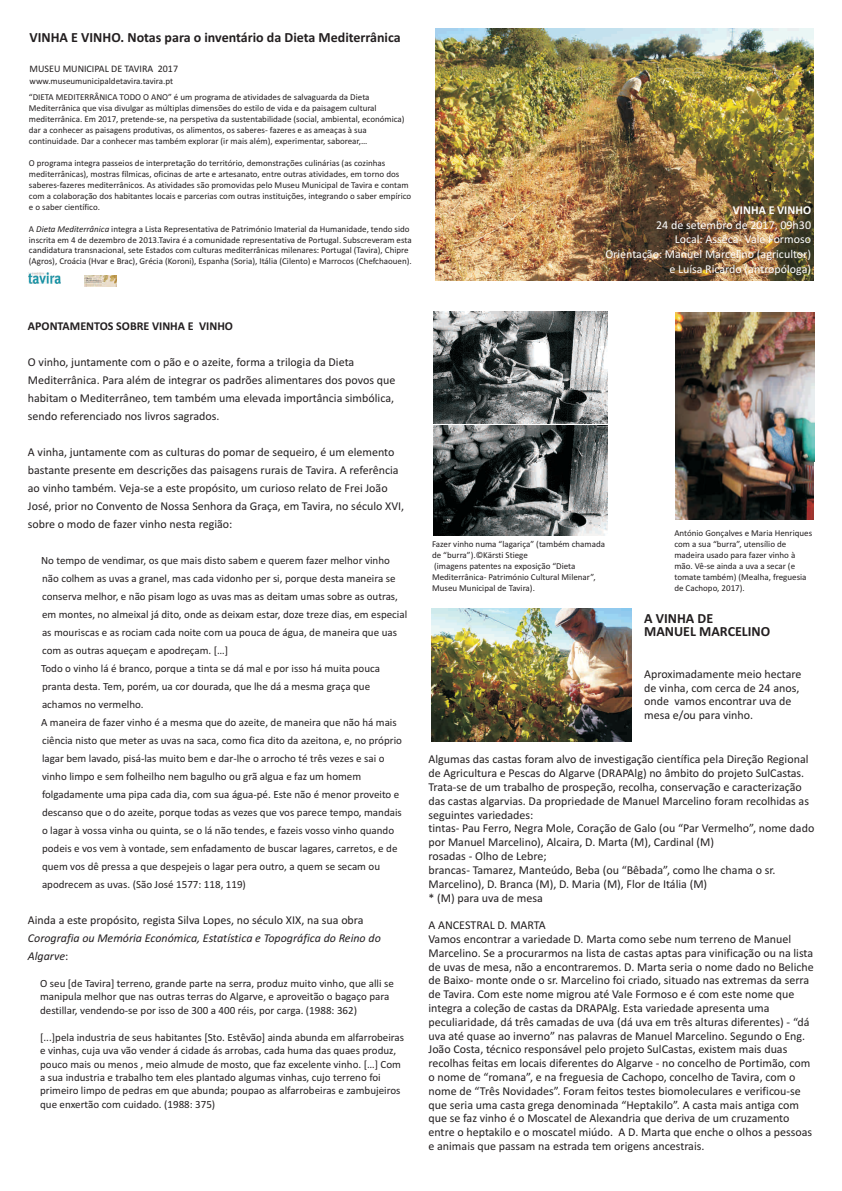
<style>
.page{position:relative;width:842px;height:1191px;background:#fff}
.page>*{position:absolute;margin:0;border:0;box-sizing:border-box;transform-origin:0 0}
.t1{font:700 14px/13.8px "Calibri";color:#231f20}
.t2{font:12px/13.8px "Calibri";color:#231f20}
.t3{font:12px/14.6px "Calibri";color:#fff;text-align:right}
.t4{font:italic 12px/18px "Calibri";color:#231f20}
.t5{font:700 12px "Calibri";color:#231f20}
.t6{font:700 12px "Calibri";color:#fff}
.t7{font:11px/18px "Calibri";color:#231f20}
.t8{font:10px "Calibri";color:#231f20}
.t9{font:9px/11px "Calibri";color:#231f20}
.s1{font-style:italic}
.s2{font-style:normal}
</style>
<div class="page">
<img style="left:435px;top:29px;width:378px;height:252px">
<img style="left:85px;top:275px;width:31px;height:11px">
<img style="left:433px;top:426px;width:175px;height:109px">
<img style="left:433px;top:311px;width:175px;height:112px">
<img style="left:431px;top:608px;width:201px;height:134px">
<img style="left:675px;top:312px;width:139px;height:208px">
<img style="left:28px;top:273px;width:33px;height:11px">
<p class="t1" style="left:30px;top:32px;width:373px">VINHA E VINHO. Notas para o inventário da Dieta Mediterrânica</p>
<p class="t8" style="left:30px;top:65px;width:150px">MUSEU MUNICIPAL DE TAVIRA 2017</p>
<p class="t9" style="left:29px;top:73px;width:342px;line-height:16px">www.museumunicipaldetavira.tavira.pt<br>“DIETA MEDITERRÂNICA TODO O ANO” é um programa de atividades de salvaguarda da Dieta</p>
<p class="t9" style="left:29px;top:103px;width:377px">Mediterrânica que visa divulgar as múltiplas dimensões do estilo de vida e da paisagem cultural mediterrânica. Em 2017, pretende-se, na perspetiva da sustentabilidade (social, ambiental, económica) dar a conhecer as paisagens produtivas, os alimentos, os saberes- fazeres e as ameaças à sua continuidade. Dar a conhecer mas também explorar (ir mais além), experimentar, saborear,…</p>
<p class="t9" style="left:29px;top:158px;width:384px">O programa integra passeios de interpretação do território, demonstrações culinárias (as cozinhas mediterrânicas), mostras fílmicas, oficinas de arte e artesanato, entre outras atividades, em torno dos saberes-fazeres mediterrânicos. As atividades são promovidas pelo Museu Municipal de Tavira e contam com a colaboração dos habitantes locais e parcerias com outras instituições, integrando o saber empírico e o saber científico.</p>
<p class="t9" style="left:29px;top:224px;width:384px">A <span class="s1">Dieta Mediterrânica</span> integra a Lista Representativa de Património Imaterial da Humanidade, tendo sido inscrita em 4 de dezembro de 2013.Tavira é a comunidade representativa de Portugal. Subscreveram esta candidatura transnacional, sete Estados com culturas mediterrânicas milenares: Portugal (Tavira), Chipre (Agros), Croácia (Hvar e Brac), Grécia (Koroni), Espanha (Soria), Itália (Cilento) e Marrocos (Chefchaouen).</p>
<p class="t6" style="left:733px;top:205px;width:80px">VINHA E VINHO</p>
<p class="t3" style="left:605px;top:218px;width:207px">24 de setembro de 2017, 09h30<br>Local: Assêca- Vale Formoso<br>Orientação: Manuel Marcelino (agricultor) e Luísa Ricardo (antropóloga)</p>
<p class="t5" style="left:28px;top:321px;width:207px">APONTAMENTOS SOBRE VINHA E VINHO</p>
<p class="t2" style="left:28px;top:354px;width:369px;line-height:18px">O vinho, juntamente com o pão e o azeite, forma a trilogia da Dieta Mediterrânica. Para além de integrar os padrões alimentares dos povos que habitam o Mediterrâneo, tem também uma elevada importância simbólica, sendo referenciado nos livros sagrados.</p>
<p class="t2" style="left:28px;top:444px;width:378px;line-height:18px">A vinha, juntamente com as culturas do pomar de sequeiro, é um elemento bastante presente em descrições das paisagens rurais de Tavira. A referência ao vinho também. Veja-se a este propósito, um curioso relato de Frei João José, prior no Convento de Nossa Senhora da Graça, em Tavira, no século XVI, sobre o modo de fazer vinho nesta região:</p>
<p class="t7" style="left:41px;top:552px;width:368px">No tempo de vendimar, os que mais disto sabem e querem fazer melhor vinho não colhem as uvas a granel, mas cada vidonho per si, porque desta maneira se conserva melhor, e não pisam logo as uvas mas as deitam umas sobre as outras, em montes, no almeixal já dito, onde as deixam estar, doze treze dias, em especial as mouriscas e as rociam cada noite com ua pouca de água, de maneira que uas com as outras aqueçam e apodreçam. […]<br>Todo o vinho lá é branco, porque a tinta se dá mal e por isso há muita pouca pranta desta. Tem, porém, ua cor dourada, que lhe dá a mesma graça que achamos no vermelho.<br>A maneira de fazer vinho é a mesma que do azeite, de maneira que não há mais ciência nisto que meter as uvas na saca, como fica dito da azeitona, e, no próprio lagar bem lavado, pisá-las muito bem e dar-lhe o arrocho té três vezes e sai o vinho limpo e sem folheilho nem bagulho ou grã algua e faz um homem folgadamente uma pipa cada dia, com sua água-pé. Este não é menor proveito e descanso que o do azeite, porque todas as vezes que vos parece tempo, mandais o lagar à vossa vinha ou quinta, se o lá não tendes, e fazeis vosso vinho quando podeis e vos vem à vontade, sem enfadamento de buscar lagares, carretos, e de quem vos dê pressa a que despejeis o lagar pera outro, a quem se secam ou apodrecem as uvas. (São José 1577: 118, 119)</p>
<p class="t2" style="left:28px;top:914px;width:337px">Ainda a este propósito, regista Silva Lopes, no século XIX, na sua obra</p>
<p class="t4" style="left:28px;top:930px;width:354px">Corografia ou Memória Económica, Estatística e Topográfica do Reino do<br>Algarve<span class="s2">:</span></p>
<p class="t7" style="left:40px;top:977px;width:355px;line-height:13.4px">O seu [de Tavira] terreno, grande parte na serra, produz muito vinho, que alli se manipula melhor que nas outras terras do Algarve, e aproveitão o bagaço para destillar, vendendo-se por isso de 300 a 400 réis, por carga. (1988: 362)</p>
<p class="t7" style="left:40px;top:1031px;width:366px;line-height:13.4px">[...]pela industria de seus habitantes [Sto. Estêvão] ainda abunda em alfarrobeiras e vinhas, cuja uva vão vender á cidade ás arrobas, cada huma das quaes produz, pouco mais ou menos , meio almude de mosto, que faz excelente vinho. […] Com a sua industria e trabalho tem eles plantado algumas vinhas, cujo terreno foi primeiro limpo de pedras em que abunda; poupao as alfarrobeiras e zambujeiros que enxertão com cuidado. (1988: 375)</p>
<p class="t9" style="left:432px;top:539px;width:175px">Fazer vinho numa “lagariça” (também chamada de “burra”).©Kärsti Stiege<br>(imagens patentes na exposição “Dieta Mediterrânica- Património Cultural Milenar”, Museu Municipal de Tavira).</p>
<p class="t9" style="left:674px;top:528px;width:139px">António Gonçalves e Maria Henriques com a sua “burra”, utensílio de madeira usado para fazer vinho à mão. Vê-se ainda a uva a secar (e tomate também) (Mealha, freguesia de Cachopo, 2017).</p>
<p class="t1" style="left:644px;top:612px;width:128px">A VINHA DE<br>MANUEL MARCELINO</p>
<p class="t2" style="left:644px;top:668px;width:159px">Aproximadamente meio hectare de vinha, com cerca de 24 anos, onde vamos encontrar uva de mesa e/ou para vinho.</p>
<p class="t2" style="left:428px;top:753px;width:387px">Algumas das castas foram alvo de investigação científica pela Direção Regional de Agricultura e Pescas do Algarve (DRAPAlg) no âmbito do projeto SulCastas.<br>Trata-se de um trabalho de prospeção, recolha, conservação e caracterização das castas algarvias. Da propriedade de Manuel Marcelino foram recolhidas as seguintes variedades:<br>tintas- Pau Ferro, Negra Mole, Coração de Galo (ou “Par Vermelho”, nome dado por Manuel Marcelino), Alcaira, D. Marta (M), Cardinal (M)<br>rosadas - Olho de Lebre;<br>brancas- Tamarez, Manteúdo, Beba (ou “Bêbada”, como lhe chama o sr.<br>Marcelino), D. Branca (M), D. Maria (M), Flor de Itália (M)<br>* (M) para uva de mesa</p>
<p class="t2" style="left:428px;top:919px;width:387px">A ANCESTRAL D. MARTA<br>Vamos encontrar a variedade D. Marta como sebe num terreno de Manuel Marcelino. Se a procurarmos na lista de castas aptas para vinificação ou na lista de uvas de mesa, não a encontraremos. D. Marta seria o nome dado no Beliche de Baixo- monte onde o sr. Marcelino foi criado, situado nas extremas da serra de Tavira. Com este nome migrou até Vale Formoso e é com este nome que integra a coleção de castas da DRAPAlg. Esta variedade apresenta uma peculiaridade, dá três camadas de uva (dá uva em três alturas diferentes) - “dá uva até quase ao inverno” nas palavras de Manuel Marcelino. Segundo o Eng.<br>João Costa, técnico responsável pelo projeto SulCastas, existem mais duas recolhas feitas em locais diferentes do Algarve - no concelho de Portimão, com o nome de “romana”, e na freguesia de Cachopo, concelho de Tavira, com o nome de “Três Novidades”. Foram feitos testes biomoleculares e verificou-se que seria uma casta grega denominada “Heptakilo”. A casta mais antiga com que se faz vinho é o Moscatel de Alexandria que deriva de um cruzamento entre o heptakilo e o moscatel miúdo. A D. Marta que enche o olhos a pessoas e animais que passam na estrada tem origens ancestrais.</p>
</div>
